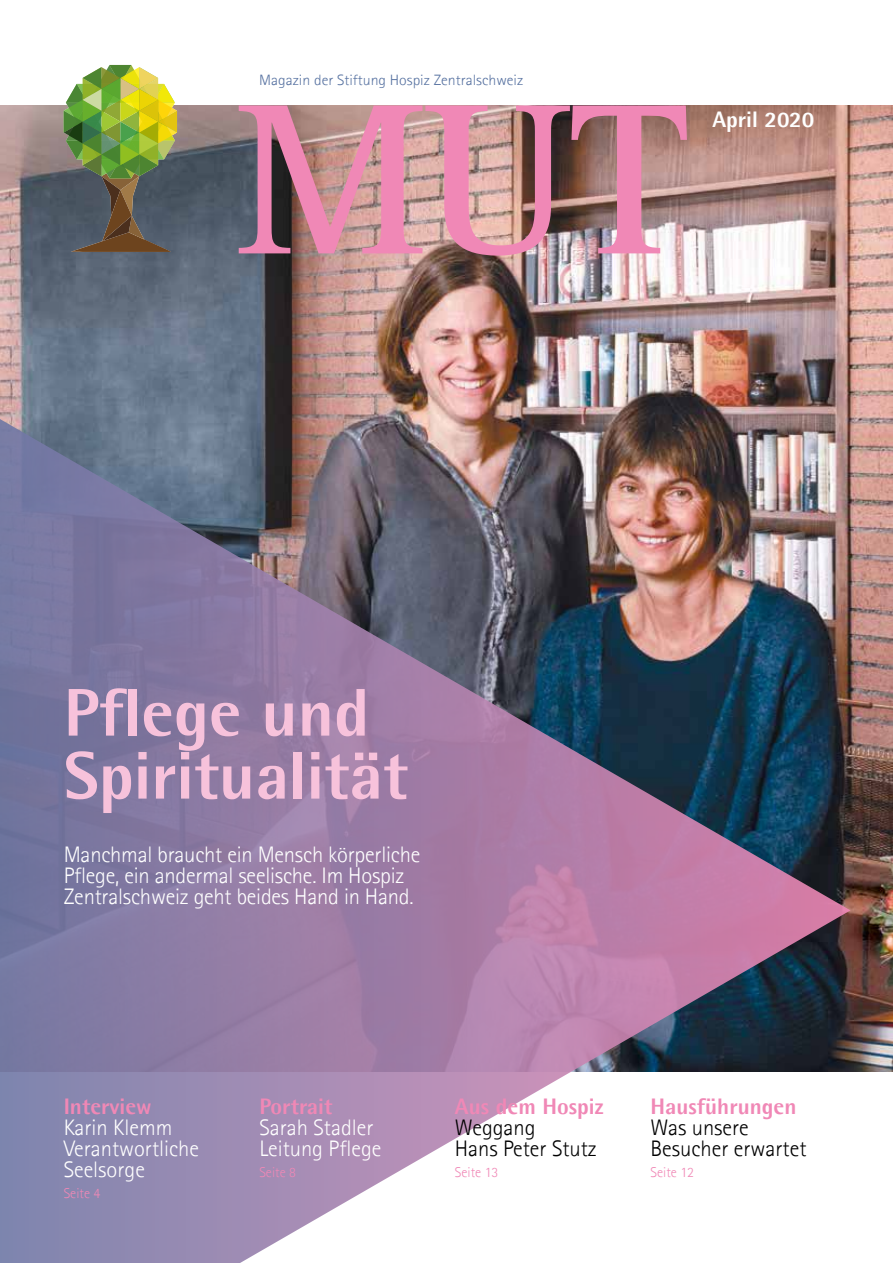
<style>
.page{position:relative;width:893px;height:1263px;background:#fff}
.page>*{position:absolute;margin:0;border:0;box-sizing:border-box;transform-origin:0 0}
.t1{font:800 67.5px/63px "Agfa Rotis Semisans";color:#f7c2db}
.t2{font:300 22.5px/21px "Agfa Rotis Sans Serif";letter-spacing:-.01em;color:#fff}
.t3{font:300 22.5px/21px "Agfa Rotis Sans Serif";color:#000}
.t4{font:800 22.5px "Agfa Rotis Semisans";color:#f088b6}
.t5{font:800 22.5px "Agfa Rotis Semisans";color:#fff}
.t6{font:300 15px "Agfa Rotis Sans Serif";color:#5772a1;scale:1.05 1}
.t7{font:300 14.25px "Agfa Rotis Sans Serif";color:#f088b6}
</style>
<div class="page">
<img style="left:0;top:106px;width:893px;height:966px">
<img style="left:0;top:344px;width:850px;height:919px">
<svg style="left:64px;top:65px;width:113px;height:187px;background:#7d8a50"></svg>
<img style="left:239px;top:106px;width:448px;height:150px">
<p class="t6" style="left:259px;top:71px;width:253px">Magazin der Stiftung Hospiz Zentralschweiz</p>
<p class="t5" style="left:712px;top:105px;width:103px">April 2020</p>
<h1 class="t1" style="left:64px;top:680px;width:346px">Pflege und<br>Spiritualität</h1>
<p class="t2" style="left:64px;top:843px;width:358px">Manchmal braucht ein Mensch körperliche<br>Pflege, ein andermal seelische. Im Hospiz<br>Zentralschweiz geht beides Hand in Hand.</p>
<p class="t4" style="left:64px;top:1092px;width:90px">Interview</p>
<p class="t2" style="left:64px;top:1116px;width:137px">Karin Klemm<br>Verantwortliche<br>Seelsorge</p>
<p class="t7" style="left:64px;top:1185px;width:38px">Seite 4</p>
<p class="t4" style="left:259px;top:1092px;width:74px">Portrait</p>
<p class="t2" style="left:259px;top:1116px;width:124px">Sarah Stadler<br>Leitung Pflege</p>
<p class="t7" style="left:259px;top:1164px;width:38px">Seite 8</p>
<p class="t4" style="left:455px;top:1092px;width:150px">Aus dem Hospiz</p>
<p class="t3" style="left:455px;top:1116px;width:143px">Weggang<br>Hans Peter Stutz</p>
<p class="t7" style="left:455px;top:1164px;width:45px">Seite 13</p>
<p class="t4" style="left:650px;top:1092px;width:148px">Hausführungen</p>
<p class="t3" style="left:650px;top:1116px;width:157px">Was unsere<br>Besucher erwartet</p>
<p class="t7" style="left:650px;top:1164px;width:45px">Seite 12</p>
</div>
